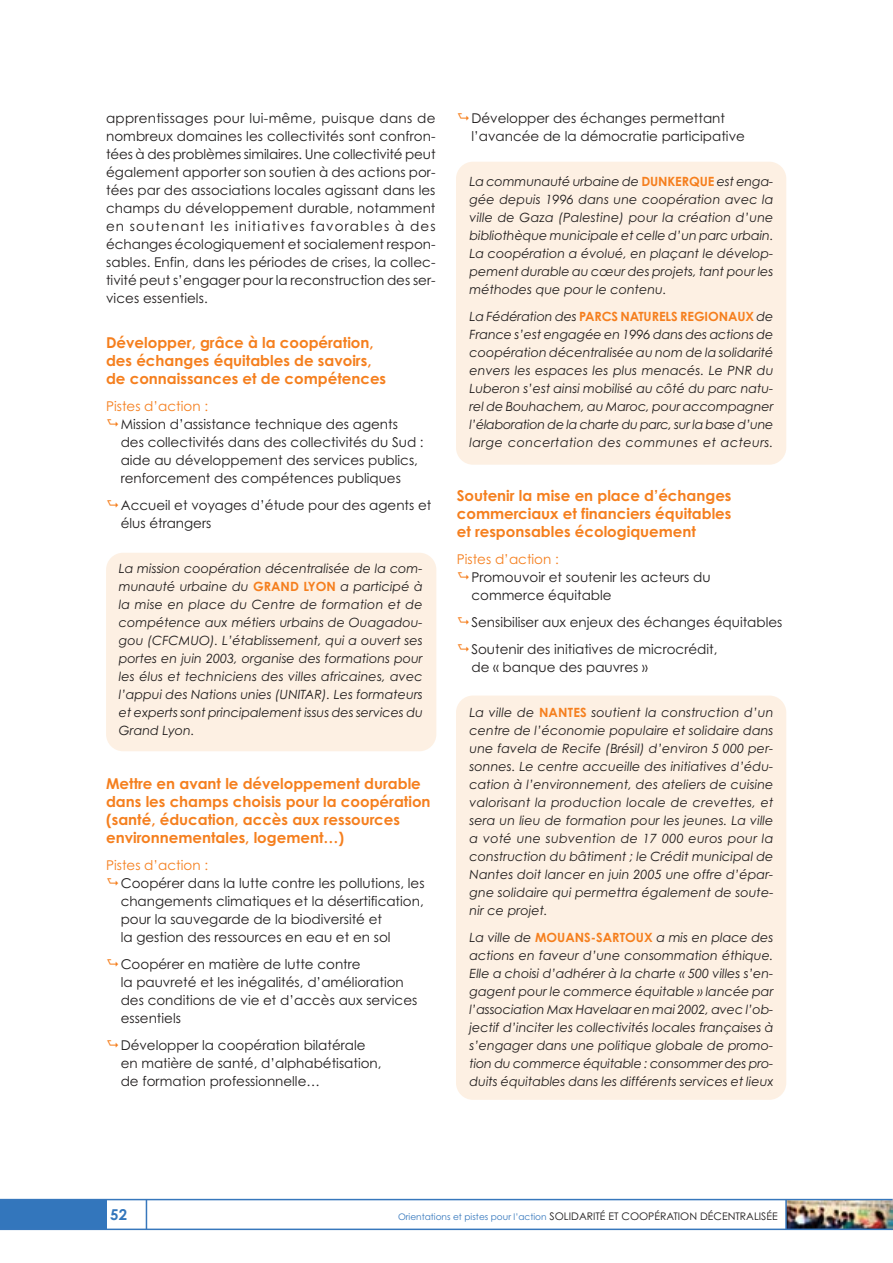
<style>
.page{position:relative;width:893px;height:1263px;background:#fff}
.page>*{position:absolute;margin:0;border:0;box-sizing:border-box;transform-origin:0 0}
.t1{font:700 15px/18px "Century Gothic";color:#f57f1e}
.t2{font:700 15px "Century Gothic";color:#3376bc}
.t3{font:13.5px/18px "Century Gothic";color:#201d1d}
.t4{font:13.5px "Century Gothic";color:#f57f1e}
.t5{font:italic 12.75px/18px "Century Gothic";color:#201d1d;text-align:justify}
.t6{font:10.5px "Century Gothic";color:#201d1d}
.s1{font-weight:700;font-style:normal;color:#f57f1e}
.s2{font-size:9px;color:#3376bc}
</style>
<div class="page">
<div style="left:456px;top:162px;width:330px;height:303px;background:#fdf0e3;border-radius:17px"></div>
<div style="left:456px;top:696px;width:330px;height:404px;background:#fdf0e3;border-radius:17px"></div>
<div style="left:106px;top:553px;width:330px;height:198px;background:#fdf0e3;border-radius:17px"></div>
<div style="left:0;top:1199px;width:106px;height:30px;background:#3376bc"></div>
<img style="left:787px;top:1200px;width:105px;height:29px">
<hr style="left:0;top:1199px;width:892px;height:1px;background:#3777bc">
<hr style="left:0;top:1229px;width:892px;height:1px;background:#3777bc">
<hr style="left:785px;top:1199px;width:2px;height:30px;background:#3777bc">
<hr style="left:146px;top:1199px;width:1px;height:30px;background:#3777bc">
<p class="t3" style="left:106px;top:110px;width:331px;text-align:justify">apprentissages pour lui-même, puisque dans de nombreux domaines les collectivités sont confron&shy;tées à des problèmes similaires. Une collectivité peut également apporter son soutien à des actions por&shy;tées par des associations locales agissant dans les champs du développement durable, notamment en soutenant les initiatives favorables à des échanges écologiquement et socialement respon&shy;sables. Enfin, dans les périodes de crises, la collec&shy;tivité peut s’engager pour la reconstruction des ser&shy;vices essentiels.</p>
<p class="t1" style="left:106px;top:335px;width:282px">Développer, grâce à la coopération, des échanges équitables de savoirs, de connaissances et de compétences</p>
<p class="t4" style="left:106px;top:401px;width:103px">Pistes d’action :</p>
<p class="t3" style="left:121px;top:416px;width:304px">Mission d’assistance technique des agents des collectivités dans des collectivités du Sud : aide au développement des services publics, renforcement des compétences publiques</p>
<p class="t3" style="left:121px;top:497px;width:312px">Accueil et voyages d’étude pour des agents et élus étrangers</p>
<p class="t5" style="left:119px;top:561px;width:305px">La mission coopération décentralisée de la com&shy;munauté urbaine du <span class="s1">GRAND LYON</span> a participé à la mise en place du Centre de formation et de compétence aux métiers urbains de Ouagadou&shy;gou (CFCMUO). L’établissement, qui a ouvert ses portes en juin 2003, organise des formations pour les élus et techniciens des villes africaines, avec l’appui des Nations unies (UNITAR). Les formateurs et experts sont principalement issus des services du Grand Lyon.</p>
<p class="t1" style="left:106px;top:776px;width:326px">Mettre en avant le développement durable dans les champs choisis pour la coopération (santé, éducation, accès aux ressources environnementales, logement…)</p>
<p class="t4" style="left:106px;top:860px;width:103px">Pistes d’action :</p>
<p class="t3" style="left:121px;top:875px;width:305px">Coopérer dans la lutte contre les pollutions, les changements climatiques et la désertification, pour la sauvegarde de la biodiversité et<br>la gestion des ressources en eau et en sol</p>
<p class="t3" style="left:121px;top:956px;width:298px">Coopérer en matière de lutte contre<br>la pauvreté et les inégalités, d’amélioration des conditions de vie et d’accès aux services essentiels</p>
<p class="t3" style="left:121px;top:1037px;width:262px">Développer la coopération bilatérale en matière de santé, d’alphabétisation, de formation professionnelle…</p>
<p class="t3" style="left:471px;top:110px;width:275px">Développer des échanges permettant l’avancée de la démocratie participative</p>
<p class="t5" style="left:469px;top:174px;width:305px">La communauté urbaine de <span class="s1">DUNKERQUE</span> est enga&shy;gée depuis 1996 dans une coopération avec la ville de Gaza (Palestine) pour la création d’une bibliothèque municipale et celle d’un parc urbain.<br>La coopération a évolué, en plaçant le dévelop&shy;pement durable au cœur des projets, tant pour les méthodes que pour le contenu.</p>
<p class="t5" style="left:469px;top:309px;width:305px">La Fédération des <span class="s1">PARCS NATURELS REGIONAUX</span> de France s’est engagée en 1996 dans des actions de coopération décentralisée au nom de la solidarité envers les espaces les plus menacés. Le PNR du Luberon s’est ainsi mobilisé au côté du parc natu&shy;rel de Bouhachem, au Maroc, pour accompagner l’élaboration de la charte du parc, sur la base d’une large concertation des communes et acteurs.</p>
<p class="t1" style="left:457px;top:488px;width:276px;text-align:justify">Soutenir la mise en place d’échanges commerciaux et financiers équitables et responsables écologiquement</p>
<p class="t4" style="left:457px;top:554px;width:103px">Pistes d’action :</p>
<p class="t3" style="left:471px;top:569px;width:241px">Promouvoir et soutenir les acteurs du commerce équitable</p>
<p class="t3" style="left:471px;top:610px;width:312px;line-height:27px">Sensibiliser aux enjeux des échanges équitables<br>Soutenir des initiatives de microcrédit,</p>
<p class="t3" style="left:471px;top:659px;width:178px">de « banque des pauvres »</p>
<p class="t5" style="left:469px;top:704px;width:305px">La ville de <span class="s1">NANTES</span> soutient la construction d’un centre de l’économie populaire et solidaire dans une favela de Recife (Brésil) d’environ 5 000 per&shy;sonnes. Le centre accueille des initiatives d’édu&shy;cation à l’environnement, des ateliers de cuisine valorisant la production locale de crevettes, et sera un lieu de formation pour les jeunes. La ville a voté une subvention de 17 000 euros pour la construction du bâtiment ; le Crédit municipal de Nantes doit lancer en juin 2005 une offre d’épar&shy;gne solidaire qui permettra également de soute&shy;nir ce projet.</p>
<p class="t5" style="left:469px;top:929px;width:305px">La ville de <span class="s1">MOUANS-SARTOUX</span> a mis en place des actions en faveur d’une consommation éthique.<br>Elle a choisi d’adhérer à la charte « 500 villes s’en&shy;gagent pour le commerce équitable » lancée par l’association Max Havelaar en mai 2002, avec l’ob&shy;jectif d’inciter les collectivités locales françaises à s’engager dans une politique globale de promo&shy;tion du commerce équitable : consommer des pro&shy;duits équitables dans les différents services et lieux</p>
<p class="t2" style="left:110px;top:1209px;width:18px">52</p>
<p class="t6" style="left:398px;top:1212px;width:381px"><span class="s2">Orientations et pistes pour l’action</span> SOLIDARITÉ ET COOPÉRATION DÉCENTRALISÉE</p>
</div>
